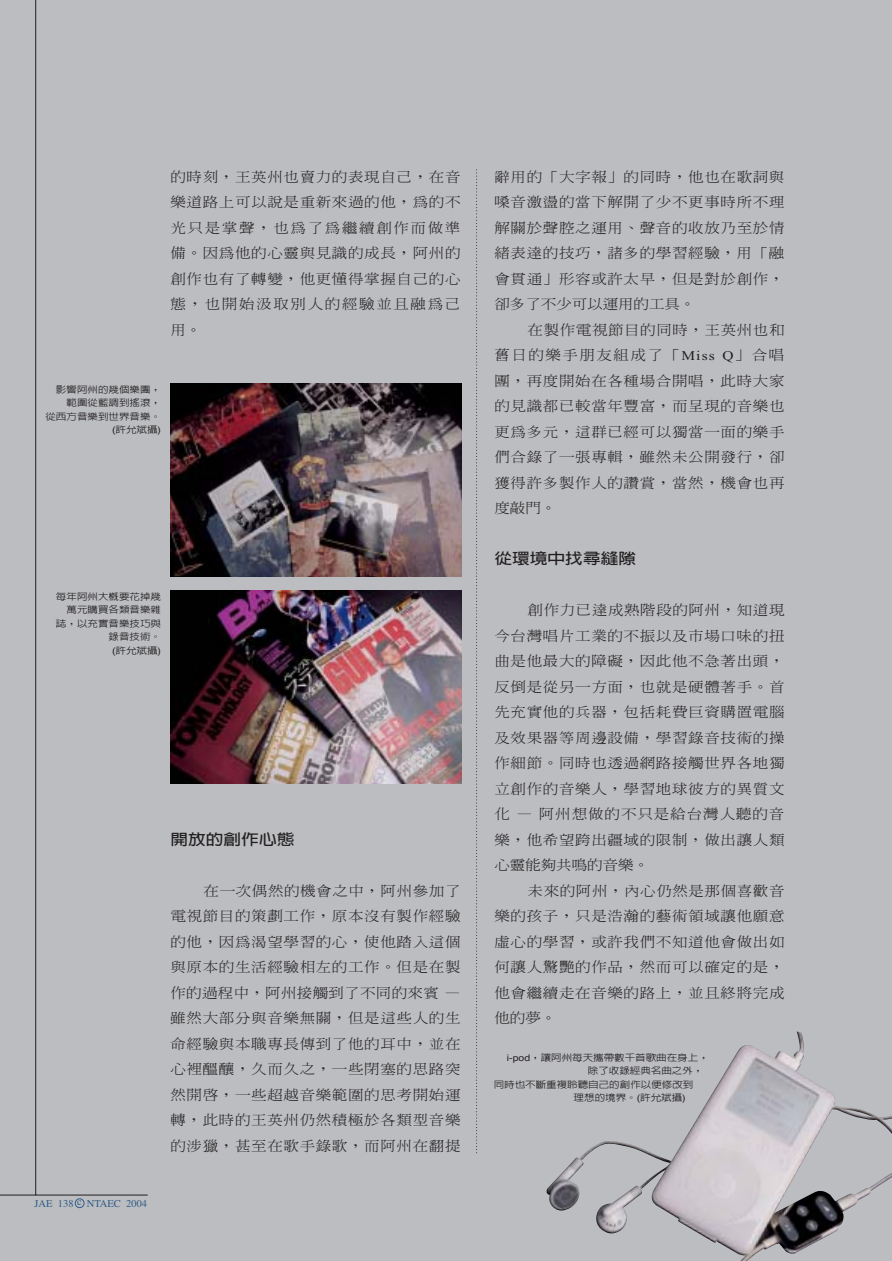
<style>
.page{position:relative;width:892px;height:1261px;background:#fff}
.page>*{position:absolute;margin:0;border:0;box-sizing:border-box;transform-origin:0 0}
.t1{font:700 15px "Lin Gothic";color:#231f20;scale:1.18 1}
.t2{font:300 13.5px/25.5px "Inn Ming";letter-spacing:.045em;color:#231f20;text-align:justify;scale:1.15 1}
.t3{font:10.5px "Times";color:#325c88}
.t4{font:500 9.15px/13.5px "Lin Gothic";color:#231f20;text-align:right;scale:1.15 1}
.s1{font-family:"Helvetica";font-weight:400}
.s2{font-family:"Times New Roman";font-weight:400}
</style>
<div class="page">
<div style="left:0;top:0;width:891px;height:1261px;background:#bbbdc0"></div>
<svg style="left:476px;top:170px;width:1px;height:984px"></svg>
<hr style="left:35px;top:0;width:1px;height:1195px;background:#231f20">
<hr style="left:0;top:1195px;width:148px;height:1px;background:#231f20">
<div style="left:75px;top:1198px;width:9px;height:10px;border:1px solid #325c88;border-radius:50%"></div>
<img style="left:171px;top:384px;width:290px;height:193px">
<img style="left:171px;top:590px;width:290px;height:193px">
<img style="left:546px;top:1031px;width:345px;height:230px">
<p class="t2" style="left:170px;top:166px;width:254px">的時刻，王英州也賣力的表現自己，在音樂道路上可以說是重新來過的他，為的不光只是掌聲，也為了為繼續創作而做準備。因為他的心靈與見識的成長，阿州的創作也有了轉變，他更懂得掌握自己的心態，也開始汲取別人的經驗並且融為己用。</p>
<p class="t4" style="left:45px;top:384px;width:102px">影響阿州的幾個樂團，範圍從藍調到搖滾，<br>從西方音樂到世界音樂。<span class="s1">(</span>許允斌攝<span class="s1">)</span></p>
<p class="t4" style="left:56px;top:591px;width:93px">每年阿州大概要花掉幾萬元購買各類音樂雜誌，以充實音樂技巧與錄音技術。<br><span class="s1">(</span>許允斌攝<span class="s1">)</span></p>
<p class="t3" style="left:35px;top:1200px;width:114px">JAE 138 NTAEC 2004</p>
<p class="t3" style="left:77px;top:1198px;width:6px">c</p>
<p class="t1" style="left:170px;top:834px;width:106px">開放的創作心態</p>
<p class="t2" style="left:170px;top:880px;width:254px;text-indent:33px">在一次偶然的機會之中，阿州參加了電視節目的策劃工作，原本沒有製作經驗的他，因為渴望學習的心，使他踏入這個與原本的生活經驗相左的工作。但是在製作的過程中，阿州接觸到了不同的來賓 —雖然大部分與音樂無關，但是這些人的生命經驗與本職專長傳到了他的耳中，並在心裡醞釀，久而久之，一些閉塞的思路突然開啟，一些超越音樂範圍的思考開始運轉，此時的王英州仍然積極於各類型音樂的涉獵，甚至在歌手錄歌，而阿州在翻提</p>
<p class="t2" style="left:494px;top:166px;width:254px">辭用的「大字報」的同時，他也在歌詞與嗓音激盪的當下解開了少不更事時所不理解關於聲腔之運用、聲音的收放乃至於情緒表達的技巧，諸多的學習經驗，用「融會貫通」形容或許太早，但是對於創作，卻多了不少可以運用的工具。</p>
<p class="t2" style="left:494px;top:319px;width:254px;text-indent:33px">在製作電視節目的同時，王英州也和舊日的樂手朋友組成了「<span class="s2">Miss Q</span>」合唱團，再度開始在各種場合開唱，此時大家的見識都已較當年豐富，而呈現的音樂也更為多元，這群已經可以獨當一面的樂手們合錄了一張專輯，雖然未公開發行，卻獲得許多製作人的讚賞，當然，機會也再度敲門。</p>
<p class="t1" style="left:494px;top:553px;width:121px">從環境中找尋縫隙</p>
<p class="t2" style="left:494px;top:599px;width:254px;text-indent:33px">創作力已達成熟階段的阿州，知道現今台灣唱片工業的不振以及市場口味的扭曲是他最大的障礙，因此他不急著出頭，反倒是從另一方面，也就是硬體著手。首先充實他的兵器，包括耗費巨資購置電腦及效果器等周邊設備，學習錄音技術的操作細節。同時也透過網路接觸世界各地獨立創作的音樂人，學習地球彼方的異質文化 — 阿州想做的不只是給台灣人聽的音樂，他希望跨出疆域的限制，做出讓人類心靈能夠共鳴的音樂。</p>
<p class="t2" style="left:494px;top:880px;width:254px;text-indent:33px">未來的阿州，內心仍然是那個喜歡音樂的孩子，只是浩瀚的藝術領域讓他願意虛心的學習，或許我們不知道他會做出如何讓人驚艷的作品，然而可以確定的是，他會繼續走在音樂的路上，並且終將完成他的夢。</p>
<p class="t4" style="left:507px;top:1052px;width:177px"><span class="s1">i-pod</span>，讓阿州每天攜帶數千首歌曲在身上，</p>
<p class="t4" style="left:588px;top:1065px;width:102px">除了收錄經典名曲之外，</p>
<p class="t4" style="left:493px;top:1079px;width:175px">同時也不斷重複聆聽自己的創作以便修改到</p>
<p class="t4" style="left:573px;top:1092px;width:99px">理想的境界。<span class="s1">(</span>許允斌攝<span class="s1">)</span></p>
</div>
